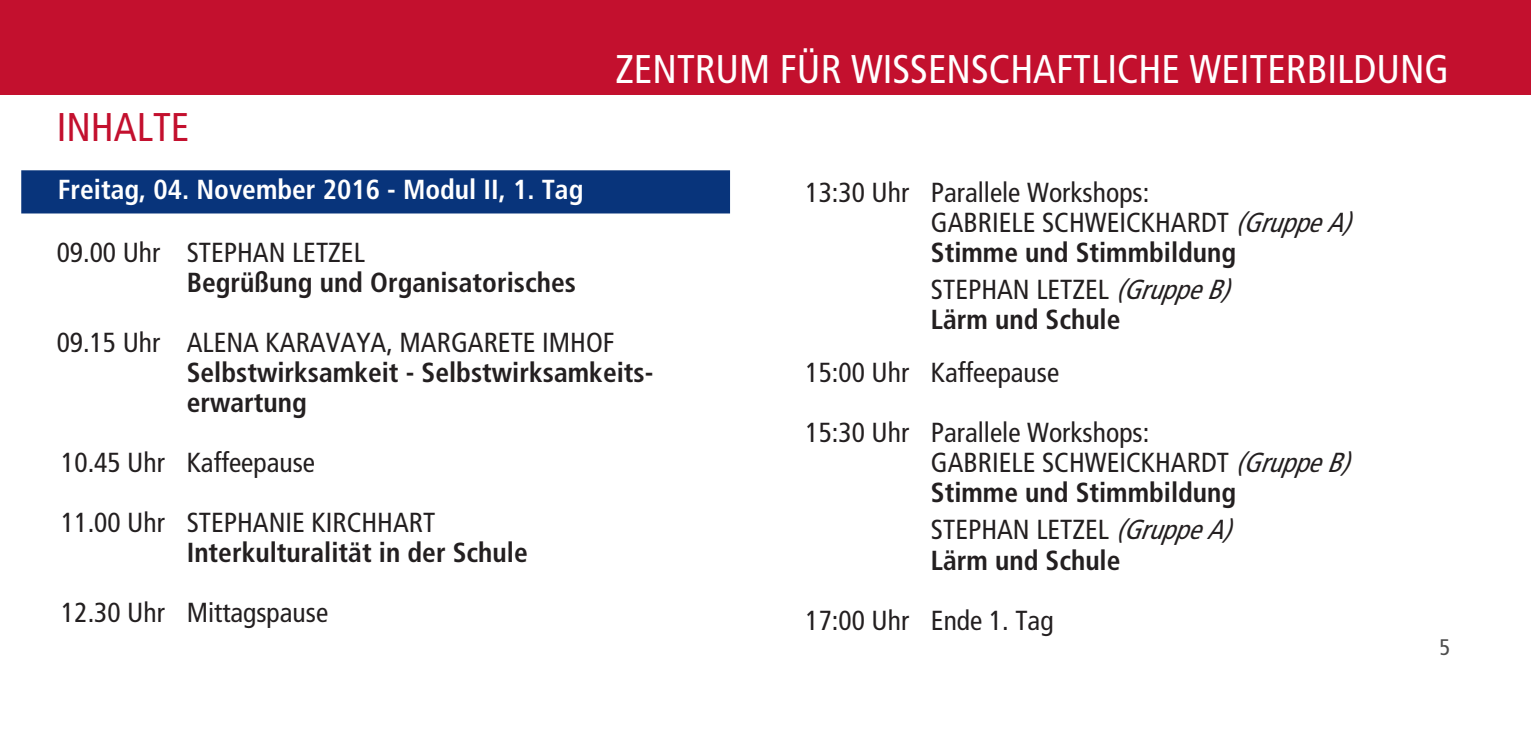
<style>
.page{position:relative;width:1531px;height:738px;background:#fff}
.page>*{position:absolute;margin:0;border:0;box-sizing:border-box;transform-origin:0 0}
.t1{font:condensed 40px "Frutiger LT";color:#fff}
.t2{font:condensed 40px "Frutiger LT";color:#c3102e}
.t3{font:condensed 27.5px/30px "Frutiger LT";color:#231f20}
.t4{font:700 condensed 27.5px/30px "Frutiger LT";color:#231f20}
.t5{font:700 condensed 27.5px "Frutiger LT";color:#fff}
.t6{font:condensed 22.5px "Frutiger LT";color:#4d4d4d}
.s1{font-weight:400}
.s2{font-weight:400;font-style:italic}
.s3{font-style:italic}
.s4{font-weight:700}
</style>
<div class="page">
<div style="left:0;top:0;width:21px;height:94px;background:#c3102e"></div>
<div style="left:21px;top:0;width:1510px;height:94px;background:#c3102e"></div>
<div style="left:21px;top:170px;width:709px;height:43px;background:#08347b;border:2px solid #08347b"></div>
<h1 class="t2" style="left:57px;top:104px;width:20px">INHALTE</h1>
<h1 class="t1" style="left:615px;top:46px;width:835px">ZENTRUM FÜR WISSENSCHAFTLICHE WEITERBILDUNG</h1>
<p class="t5" style="left:58px;top:173px;width:527px">Freitag, 04. November 2016 - Modul II, 1. Tag</p>
<p class="t3" style="left:57px;top:237px;width:310px">09.00 UHR STEPHAN LETZEL</p>
<p class="t4" style="left:187px;top:267px;width:391px">Begrüßung und Organisatorisches</p>
<p class="t3" style="left:57px;top:327px;width:127px">09.15 UHR ALENA</p>
<p class="t3" style="left:266px;top:327px;width:347px">KARAVAYA, MARGARETE IMH OF</p>
<p class="t4" style="left:187px;top:357px;width:468px">Selbstwirksamkeit - Selbstwirksamkeits&shy;erwartung</p>
<p class="t3" style="left:61px;top:432px;width:375px;line-height:60px">10.45 UHR KAFFEEPAUSE<br>11.00 UHR STEPHANIE KIRCHHART</p>
<p class="t4" style="left:187px;top:537px;width:342px">Interkulturalität in der Schule</p>
<p class="t3" style="left:61px;top:597px;width:268px">12.30 UHR M ITTAGSPAUSE</p>
<p class="t3" style="left:805px;top:177px;width:345px">13:30 UHR PARALLELE WORKSHOPS:<br>G</p>
<p class="t4" style="left:931px;top:207px;width:432px;text-indent:17px"><span class="s1">ABRIELE SCHWEICKHARDT</span> <span class="s2">(GruppeA)<br></span>Stimme und Stimmbildung</p>
<p class="t3" style="left:931px;top:274px;width:311px">STEPHAN LETZEL <span class="s3">(GruppeB)<br></span><span class="s4">Lärm und Schule</span></p>
<p class="t3" style="left:805px;top:342px;width:345px;line-height:60px">15:00 UHR KAFFEEPAUSE<br>15:30 UHR PARALLELE WORKSHOPS:</p>
<p class="t3" style="left:805px;top:447px;width:72px">G</p>
<p class="t4" style="left:931px;top:447px;width:431px;text-indent:17px"><span class="s1">ABRIELE SCHWEICKHARDT</span> <span class="s2">(GruppeB)<br></span>Stimme und Stimmbildung</p>
<p class="t3" style="left:931px;top:514px;width:313px">STEPHAN LETZEL <span class="s3">(GruppeA)<br></span><span class="s4">Lärm und Schule</span></p>
<p class="t3" style="left:805px;top:604px;width:249px">17:00 UHR ENDE 1. TAG</p>
<p class="t6" style="left:1439px;top:633px;width:12px">5</p>
</div>
